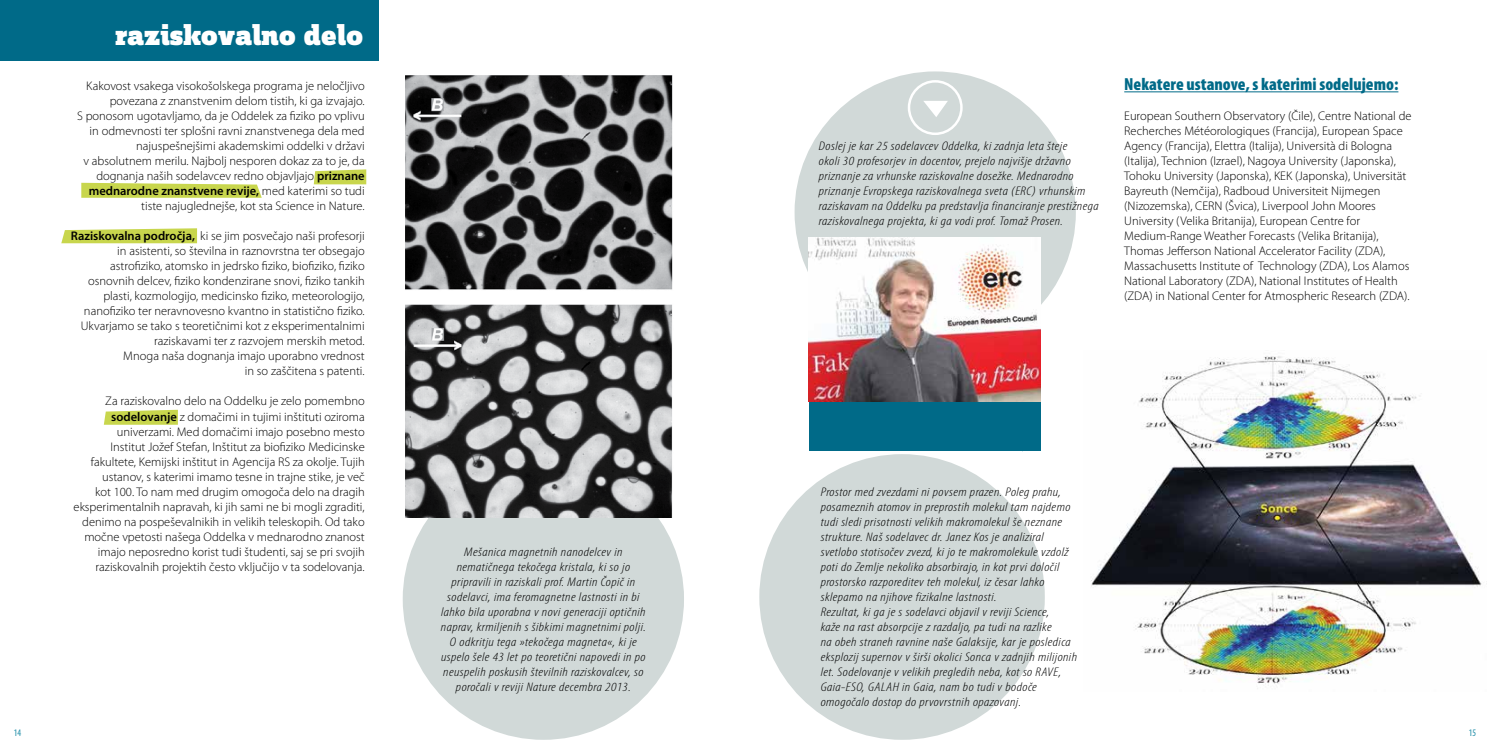
<style>
.page{position:relative;width:1489px;height:745px;background:#fff}
.page>*{position:absolute;margin:0;border:0;box-sizing:border-box;transform-origin:0 0}
.t1{font:30px "Zine Slab Dis Black Roman Tf";color:#fff}
.t2{font:900 condensed 17.5px "Myriad Pro";color:#006a88}
.t3{font:300 12.5px/15px "Myriad Pro";color:#000;text-align:right}
.t4{font:italic 300 condensed 12.5px/15px "Myriad Pro";letter-spacing:.025em;color:#000;scale:1.2 1}
.t5{font:condensed 10px "Myriad Pro";color:#198aa5;scale:.95 1}
.s1{font-weight:600}
</style>
<div class="page">
<div style="left:403px;top:458px;width:281px;height:281px;background:#d1d9d8;border-radius:50%"></div>
<div style="left:794px;top:71px;width:281px;height:282px;background:#d1d9d8;border-radius:50%"></div>
<hr style="left:1124px;top:91px;width:274px;height:1px;background:#006a88">
<img style="left:406px;top:75px;width:267px;height:442px">
<div style="left:808px;top:237px;width:232px;height:213px;background:#006a88"></div>
<img style="left:808px;top:237px;width:232px;height:164px">
<img style="left:1091px;top:356px;width:391px;height:328px">
<div style="left:0;top:0;width:379px;height:60px;background:#006a88"></div>
<div style="left:907px;top:80px;width:55px;height:55px;border:2px solid #fff;border-radius:50%"></div>
<svg style="left:923px;top:101px;width:24px;height:16px"></svg>
<div style="left:759px;top:454px;width:285px;height:285px;background:#d1d9d8;border-radius:50%"></div>
<svg style="left:314px;top:169px;width:52px;height:15px"></svg>
<svg style="left:61px;top:228px;width:136px;height:15px;background:#cdd95d"></svg>
<svg style="left:104px;top:409px;width:74px;height:15px"></svg>
<svg style="left:81px;top:183px;width:181px;height:15px;background:#ccd95a"></svg>
<h1 class="t1" style="left:115px;top:19px;width:250px">raziskovalno delo</h1>
<p class="t3" style="left:77px;top:79px;width:289px">Kakovost vsakega visokošolskega programa je neločljivo povezana z znanstvenim delom tistih, ki ga izvajajo.<br>S ponosom ugotavljamo, da je Oddelek za fiziko po vplivu in odmevnosti ter splošni ravni znanstvenega dela med najuspešnejšimi akademskimi oddelki v državi<br>v absolutnem merilu. Najbolj nesporen dokaz za to je, da dognanja naših sodelavcev redno objavljajo <span class="s1">priznane mednarodne znanstvene revije,</span> med katerimi so tudi tiste najuglednejše, kot sta Science in Nature.</p>
<p class="t3" style="left:71px;top:229px;width:295px"><span class="s1">Raziskovalna področja,</span> ki se jim posvečajo naši profesorji in asistenti, so številna in raznovrstna ter obsegajo astrofiziko, atomsko in jedrsko fiziko, biofiziko, fiziko osnovnih delcev, fiziko kondenzirane snovi, fiziko tankih plasti, kozmologijo, medicinsko fiziko, meteorologijo, nanofiziko ter neravnovesno kvantno in statistično fiziko.<br>Ukvarjamo se tako s teoretičnimi kot z eksperimentalnimi raziskavami ter z razvojem merskih metod.<br>Mnoga naša dognanja imajo uporabno vrednost<br>in so zaščitena s patenti.</p>
<p class="t3" style="left:74px;top:394px;width:292px">Za raziskovalno delo na Oddelku je zelo pomembno <span class="s1">sodelovanje</span> z domačimi in tujimi inštituti oziroma univerzami. Med domačimi imajo posebno mesto<br>Institut Jožef Stefan, Inštitut za biofiziko Medicinske fakultete, Kemijski inštitut in Agencija RS za okolje. Tujih ustanov, s katerimi imamo tesne in trajne stike, je več<br>kot 100. To nam med drugim omogoča delo na dragih eksperimentalnih napravah, ki jih sami ne bi mogli zgraditi, denimo na pospeševalnikih in velikih teleskopih. Od tako močne vpetosti našega Oddelka v mednarodno znanost imajo neposredno korist tudi študenti, saj se pri svojih raziskovalnih projektih često vključijo v ta sodelovanja.</p>
<p class="t4" style="left:441px;top:544px;width:172px;text-align:center">Mešanica magnetnih nanodelcev in nematičnega tekočega kristala, ki so jo pripravili in raziskali prof. Martin Čopič in sodelavci, ima feromagnetne lastnosti in bi lahko bila uporabna v novi generaciji optičnih naprav, krmiljenih s šibkimi magnetnimi polji.<br>O odkritju tega »tekočega magneta«, ki je uspelo šele 43 let po teoretični napovedi in po neuspelih poskusih številnih raziskovalcev, so poročali v reviji Nature decembra 2013.</p>
<p class="t4" style="left:819px;top:139px;width:235px">Doslej je kar 25 sodelavcev Oddelka, ki zadnja leta šteje<br>okoli 30 profesorjev in docentov, prejelo najvišje državno priznanje za vrhunske raziskovalne dosežke. Mednarodno priznanje Evropskega raziskovalnega sveta (ERC) vrhunskim raziskavam na Oddelku pa predstavlja financiranje prestižnega raziskovalnega projekta, ki ga vodi prof. Tomaž Prosen.</p>
<h2 class="t2" style="left:1124px;top:74px;width:276px">Nekatere ustanove, s katerimi sodelujemo:</h2>
<p class="t3" style="left:1124px;top:109px;width:289px;text-align:left">European Southern Observatory (Čile), Centre National de Recherches Météorologiques (Francija), European Space Agency (Francija), Elettra (Italija), Università di Bologna (Italija), Technion (Izrael), Nagoya University (Japonska), Tohoku University (Japonska), KEK (Japonska), Universität Bayreuth (Nemčija), Radboud Universiteit Nijmegen (Nizozemska), CERN (Švica), Liverpool John Moores University (Velika Britanija), European Centre for Medium-Range Weather Forecasts (Velika Britanija), Thomas Jefferson National Accelerator Facility (ZDA), Massachusetts Institute of Technology (ZDA), Los Alamos National Laboratory (ZDA), National Institutes of Health (ZDA) in National Center for Atmospheric Research (ZDA).</p>
<p class="t4" style="left:820px;top:484px;width:215px">Prostor med zvezdami ni povsem prazen. Poleg prahu, posameznih atomov in preprostih molekul tam najdemo tudi sledi prisotnosti velikih makromolekul še neznane strukture. Naš sodelavec dr. Janez Kos je analiziral svetlobo stotisočev zvezd, ki jo te makromolekule vzdolž poti do Zemlje nekoliko absorbirajo, in kot prvi določil prostorsko razporeditev teh molekul, iz česar lahko sklepamo na njihove fizikalne lastnosti.<br>Rezultat, ki ga je s sodelavci objavil v reviji Science,<br>kaže na rast absorpcije z razdaljo, pa tudi na razlike<br>na obeh straneh ravnine naše Galaksije, kar je posledica eksplozij supernov v širši okolici Sonca v zadnjih milijonih let. Sodelovanje v velikih pregledih neba, kot so RAVE, Gaia-ESO, GALAH in Gaia, nam bo tudi v bodoče omogočalo dostop do prvovrstnih opazovanj.</p>
<p class="t5" style="left:14px;top:726px;width:9px">14</p>
<p class="t5" style="left:1468px;top:726px;width:9px">15</p>
</div>
